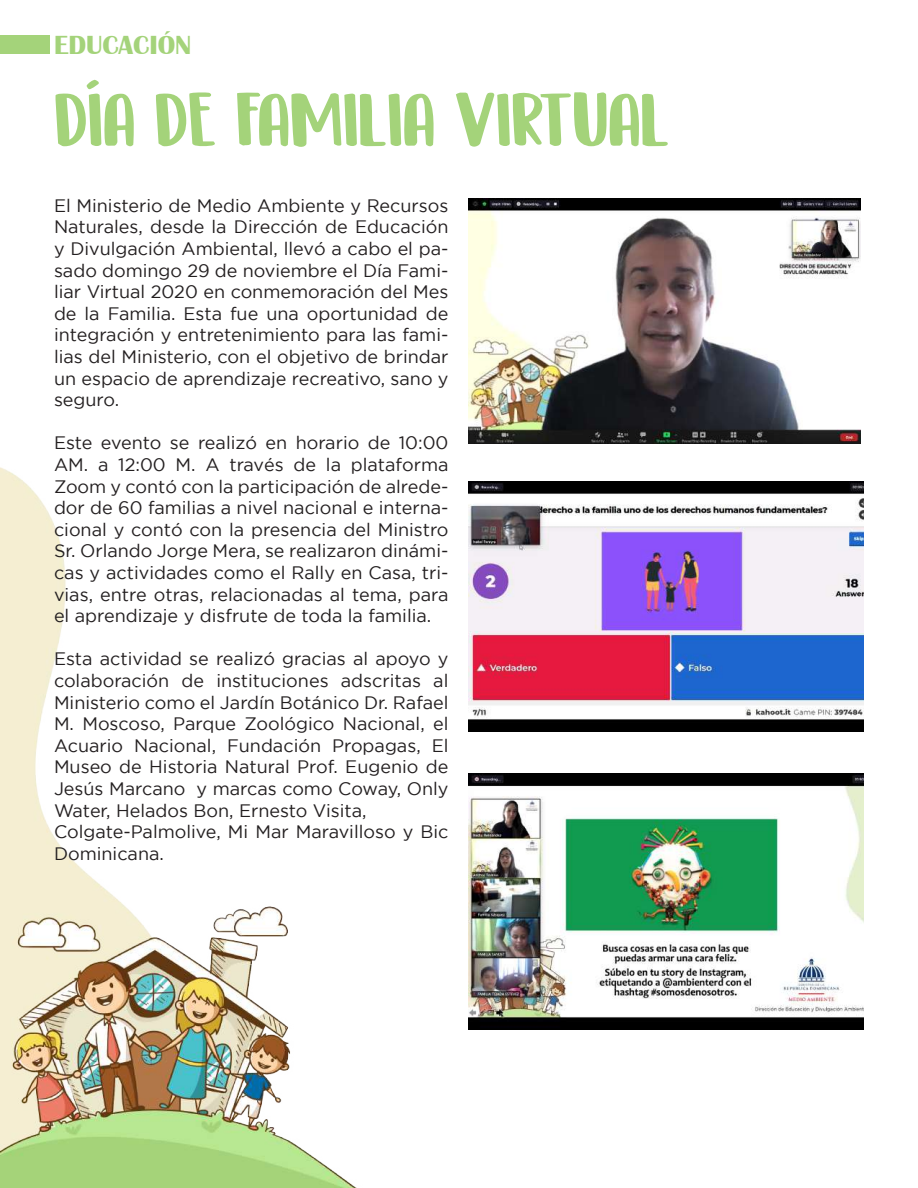
<style>
.page{position:relative;width:918px;height:1188px;background:#fff}
.page>*{position:absolute;margin:0;border:0;box-sizing:border-box;transform-origin:0 0}
.t1{font:76.5px "DK Millefeuille";color:#a4d37a}
.t2{font:700 27px "Britannic";color:#a4d37a}
.t3{font:18px/21.6px "Gotham";color:#231f20;text-align:justify}
</style>
<div class="page">
<img style="left:0;top:467px;width:664px;height:721px">
<img style="left:468px;top:774px;width:396px;height:255px">
<img style="left:468px;top:199px;width:392px;height:245px">
<div style="left:0;top:36px;width:50px;height:18px;background:#a4d37a"></div>
<img style="left:468px;top:481px;width:396px;height:250px">
<h2 class="t2" style="left:54px;top:30px;width:139px">EDUCACIÓN</h2>
<h1 class="t1" style="left:54px;top:77px;width:617px">DÍA DE FAMILIA VIRTUAL</h1>
<p class="t3" style="left:54px;top:194px;width:396px">El Ministerio de Medio Ambiente y Recursos Naturales, desde la Dirección de Educación y Divulgación Ambiental, llevó a cabo el pa&shy;sado domingo 29 de noviembre el Día Fami&shy;liar Virtual 2020 en conmemoración del Mes de la Familia. Esta fue una oportunidad de integración y entretenimiento para las fami&shy;lias del Ministerio, con el objetivo de brindar un espacio de aprendizaje recreativo, sano y seguro.</p>
<p class="t3" style="left:54px;top:432px;width:396px">Este evento se realizó en horario de 10:00<br>AM. a 12:00 M. A través de la plataforma Zoom y contó con la participación de alrede&shy;dor de 60 familias a nivel nacional e interna&shy;cional y contó con la presencia del Ministro Sr. Orlando Jorge Mera, se realizaron dinámi&shy;cas y actividades como el Rally en Casa, tri&shy;vias, entre otras, relacionadas al tema, para el aprendizaje y disfrute de toda la familia.</p>
<p class="t3" style="left:54px;top:648px;width:396px;text-align:left">Esta actividad se realizó gracias al apoyo y colaboración de instituciones adscritas al Ministerio como el Jardín Botánico Dr. Rafael M. Moscoso, Parque Zoológico Nacional, el Acuario Nacional, Fundación Propagas, El Museo de Historia Natural Prof. Eugenio de Jesús Marcano y marcas como Coway, Only Water, Helados Bon, Ernesto Visita, Colgate-Palmolive, Mi Mar Maravilloso y Bic Dominicana.</p>
</div>
